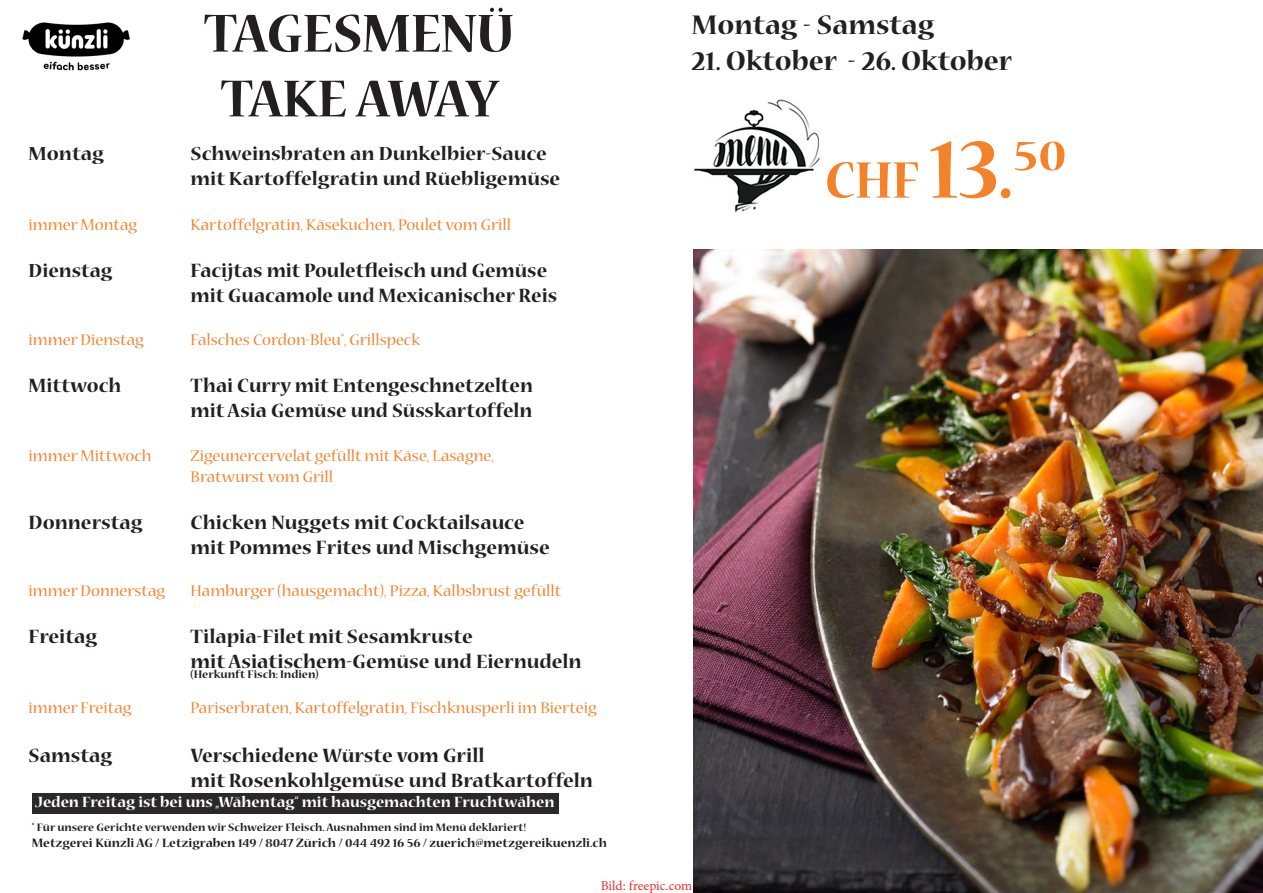
<style>
.page{position:relative;width:1263px;height:893px;background:#fff}
.page>*{position:absolute;margin:0;border:0;box-sizing:border-box;transform-origin:0 0}
.t1{font:700 59.4px "Nueva Std";letter-spacing:-.005em;color:#231f20;scale:.96 1}
.t2{font:700 57.75px "Nueva Std";letter-spacing:-.045em;color:#231f20;scale:.96 1}
.t3{font:700 57px "Nueva Std";color:#f4822b;scale:.94 1}
.t4{font:700 30px "Nueva Std";color:#231f20}
.t5{font:700 21.45px "Nueva Std";color:#231f20}
.t6{font:700 21px "Nueva Std";color:#231f20}
.t7{font:17.25px "Nueva Std";color:#f4822b}
.t8{font:700 16.5px "Nueva Std";color:#fff}
.t9{font:700 13.5px "Nueva Std";color:#231f20}
.t10{font:13.5px "Minion Pro";color:#ee2d2d}
.t11{font:700 12.3px "Nueva Std";color:#231f20}
.t12{font:700 12px "Nueva Std";color:#231f20}
.s1{font-size:17.55px}
.s2{font-size:94.5px}
</style>
<div class="page">
<div style="left:33px;top:793px;width:526px;height:21px;background:#2c2829"></div>
<img style="left:22px;top:22px;width:108px;height:49px">
<img style="left:694px;top:99px;width:126px;height:114px">
<img style="left:693px;top:249px;width:570px;height:644px">
<p class="t1" style="left:204px;top:6px;width:324px">TAGESMENÜ</p>
<p class="t2" style="left:221px;top:72px;width:290px">TAKE AWAY</p>
<p class="t6" style="left:29px;top:143px;width:77px">Montag</p>
<p class="t6" style="left:191px;top:143px;width:358px">Schweinsbraten an Dunkelbier-Sauce</p>
<p class="t6" style="left:191px;top:169px;width:371px">mit Kartoffelgratin und Rüebligemüse</p>
<p class="t7" style="left:29px;top:217px;width:110px">immer Montag</p>
<p class="t7" style="left:191px;top:217px;width:322px">Kartoffelgratin, Käsekuchen, Poulet vom Grill</p>
<p class="t6" style="left:29px;top:260px;width:85px">Dienstag</p>
<p class="t5" style="left:191px;top:260px;width:358px">Facijtas mit Pouletfleisch und Gemüse</p>
<p class="t5" style="left:191px;top:285px;width:368px">mit Guacamole und Mexicanischer Reis</p>
<p class="t7" style="left:29px;top:332px;width:117px">immer Dienstag</p>
<p class="t7" style="left:191px;top:332px;width:231px">Falsches Cordon-Bleu“, Grillspeck</p>
<p class="t5" style="left:29px;top:375px;width:94px">Mittwoch</p>
<p class="t5" style="left:191px;top:375px;width:344px">Thai Curry mit Entengeschnetzelten</p>
<p class="t5" style="left:191px;top:400px;width:343px">mit Asia Gemüse und Süsskartoffeln</p>
<p class="t7" style="left:29px;top:448px;width:124px">immer Mittwoch</p>
<p class="t7" style="left:191px;top:448px;width:305px">Zigeunercervelat gefüllt mit Käse, Lasagne,</p>
<p class="t7" style="left:191px;top:469px;width:144px">Bratwurst vom Grill</p>
<p class="t5" style="left:29px;top:512px;width:115px">Donnerstag</p>
<p class="t5" style="left:191px;top:512px;width:335px">Chicken Nuggets mit Cocktailsauce</p>
<p class="t5" style="left:191px;top:537px;width:361px">mit Pommes Frites und Mischgemüse</p>
<p class="t7" style="left:29px;top:583px;width:138px">imme<span class="s1">r</span> Do<span class="s1">nne</span>rstag</p>
<p class="t7" style="left:191px;top:583px;width:372px">Hamburger (hausgemacht), Pizza, Kalbsbrust gefüllt</p>
<p class="t5" style="left:29px;top:626px;width:70px">Freitag</p>
<p class="t5" style="left:191px;top:626px;width:284px">Tilapia-Filet mit Sesamkruste</p>
<p class="t5" style="left:191px;top:652px;width:393px">mit Asiatischem-Gemüse und Eiernudeln</p>
<p class="t11" style="left:191px;top:668px;width:130px">(Herkunft Fisch: Indien)</p>
<p class="t7" style="left:29px;top:700px;width:104px">immer Freitag</p>
<p class="t7" style="left:191px;top:700px;width:408px">Pariserbraten, Kartoffelgratin, Fischknusperli im Bierteig</p>
<p class="t5" style="left:29px;top:745px;width:85px">Samstag</p>
<p class="t5" style="left:191px;top:745px;width:295px">Verschiedene Würste vom Grill</p>
<p class="t5" style="left:191px;top:770px;width:404px">mit Rosenkohlgemüse und Bratkartoffeln</p>
<p class="t8" style="left:35px;top:795px;width:521px">Jeden Freitag ist bei uns „Wähentag“ mit hausgemachten Fruchtwähen</p>
<p class="t12" style="left:32px;top:822px;width:496px">* Für unsere Gerichte verwenden wir Schweizer Fleisch. Ausnahmen sind im Menü deklariert!</p>
<p class="t9" style="left:32px;top:837px;width:577px">Metzgerei Künzli AG / Letzigraben 149 / 8047 Zürich / 044 492 16 56 / zuerich@metzgereikuenzli.ch</p>
<p class="t4" style="left:692px;top:11px;width:244px">Montag - Samstag</p>
<p class="t4" style="left:692px;top:47px;width:322px">21. Oktober - 26. Oktober</p>
<p class="t3" style="left:825px;top:154px;width:258px">CHF <span class="s2">13.</span><sup>50</sup></p>
<p class="t10" style="left:601px;top:877px;width:93px">Bild: freepic.com</p>
</div>
